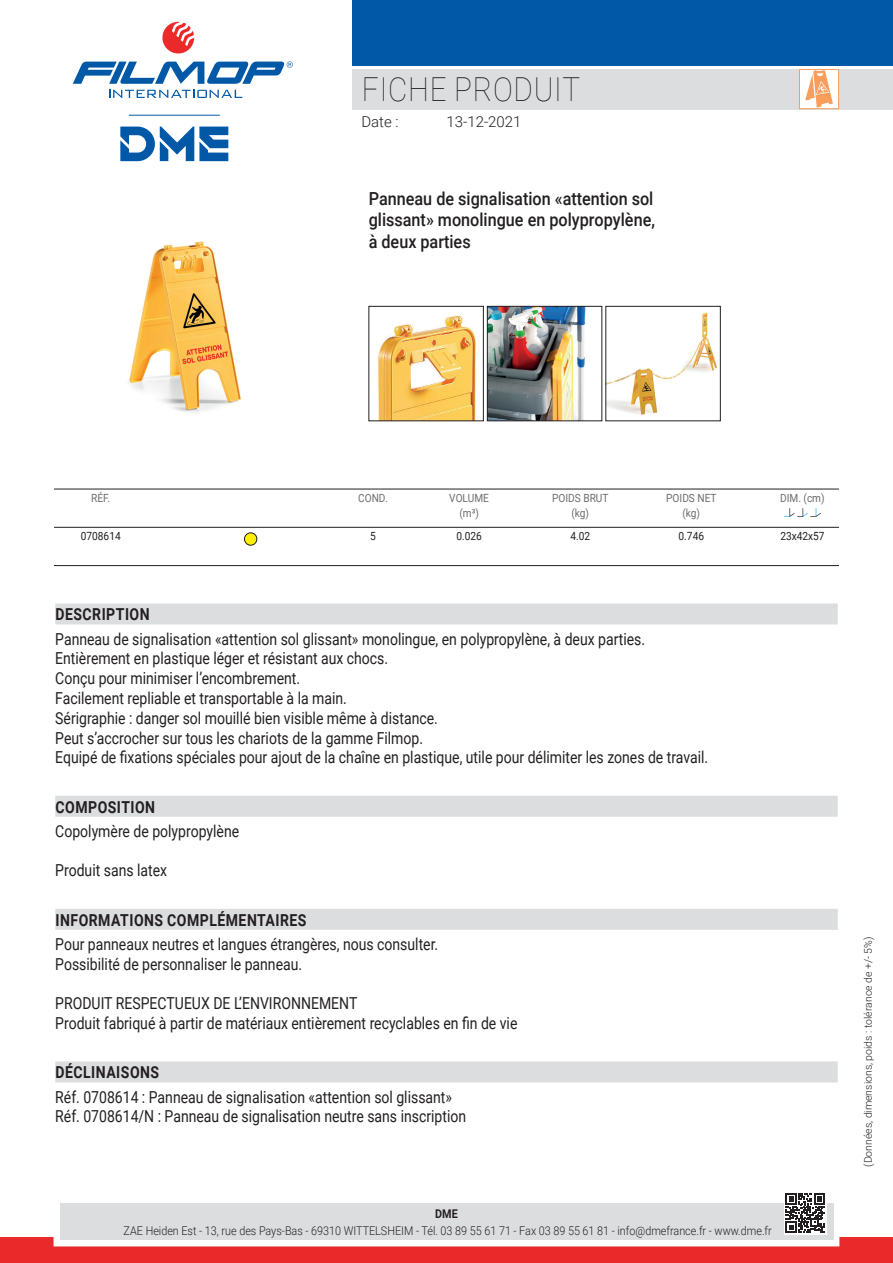
<style>
.page{position:relative;width:893px;height:1263px;background:#fff}
.page>*{position:absolute;margin:0;border:0;box-sizing:border-box;transform-origin:0 0}
.t1{font:100 33px "Roboto";letter-spacing:.025em;color:#231f20;scale:.9 1}
.t2{font:500 18px/21.6px "Roboto";color:#231f20;text-align:justify;scale:.9 1}
.t3{font:16.5px/19.8px "Roboto";color:#231f20;scale:.85 1}
.t4{font:700 16.5px "Roboto";letter-spacing:.035em;color:#231f20;scale:.85 1}
.t5{font:300 15px "Roboto";color:#231f20}
.t6{font:300 12px "Roboto";color:#231f20;scale:.9 1}
.t7{font:700 12px "Roboto";color:#231f20;scale:.9 1}
.t8{font:11.25px/15px "Roboto";color:#6c6d70;text-align:center;scale:.9 1}
.t9{font:11.25px "Roboto";color:#231f20;scale:.9 1}
.t10{font:300 10.5px "Roboto";color:#231f20}
</style>
<div class="page">
<div style="left:353px;top:69px;width:540px;height:40px;background:#dcdddf"></div>
<svg style="left:109px;top:90px;width:133px;height:8px"></svg>
<svg style="left:162px;top:22px;width:32px;height:32px"></svg>
<svg style="left:73px;top:61px;width:220px;height:23px"></svg>
<div style="left:353px;top:0;width:540px;height:66px;background:#0158a6"></div>
<div style="left:0;top:1237px;width:893px;height:26px;background:#e9292a"></div>
<div style="left:54px;top:1197px;width:785px;height:49px;border:12px solid #fff"></div>
<div style="left:60px;top:1203px;width:773px;height:37px;background:#dcdddf"></div>
<svg style="left:120px;top:126px;width:108px;height:35px"></svg>
<hr style="left:129px;top:115px;width:91px;height:1px;background:#0158a6">
<svg style="left:784px;top:1193px;width:42px;height:41px"></svg>
<svg style="left:786px;top:1193px;width:39px;height:39px;background:#706e6f"></svg>
<div style="left:799px;top:69px;width:40px;height:40px;background:#fff;border:1px solid #f89e5a"></div>
<svg style="left:805px;top:70px;width:28px;height:38px"></svg>
<img style="left:128px;top:241px;width:113px;height:172px">
<img style="left:378px;top:315px;width:98px;height:104px">
<img style="left:489px;top:308px;width:97px;height:111px">
<div style="left:487px;top:306px;width:115px;height:115px;border:1px solid #231f20"></div>
<img style="left:608px;top:312px;width:109px;height:103px">
<div style="left:55px;top:603px;width:783px;height:21px;background:#dcdddf"></div>
<div style="left:55px;top:796px;width:783px;height:21px;background:#dcdddf"></div>
<div style="left:55px;top:909px;width:783px;height:21px;background:#dcdddf"></div>
<div style="left:55px;top:1061px;width:783px;height:21px;background:#dcdddf"></div>
<hr style="left:54px;top:489px;width:785px;height:1px;background:#231f20">
<hr style="left:54px;top:565px;width:785px;height:1px;background:#231f20">
<hr style="left:54px;top:527px;width:785px;height:1px;background:#231f20">
<div style="left:244px;top:533px;width:13px;height:12px;background:#fff101;border-radius:50%"></div>
<div style="left:244px;top:533px;width:13px;height:12px;border:1px solid #231f20;border-radius:50%"></div>
<svg style="left:784px;top:508px;width:37px;height:9px"></svg>
<h1 class="t1" style="left:362px;top:67px;width:244px">FICHE PRODUIT</h1>
<p class="t5" style="left:361px;top:111px;width:39px">Date :</p>
<p class="t5" style="left:446px;top:111px;width:77px">13-12-2021</p>
<p class="t2" style="left:369px;top:187px;width:320px">Panneau de signalisation «attention sol glissant» monolingue en polypropylène, à deux parties</p>
<p class="t8" style="left:91px;top:490px;width:23px">RÉF.</p>
<p class="t9" style="left:81px;top:528px;width:46px">0708614</p>
<p class="t8" style="left:358px;top:490px;width:34px">COND.</p>
<p class="t9" style="left:370px;top:528px;width:8px">5</p>
<p class="t8" style="left:449px;top:490px;width:46px">VOLUME (m³)</p>
<p class="t9" style="left:456px;top:528px;width:30px">0.026</p>
<p class="t8" style="left:552px;top:490px;width:64px">POIDS BRUT (kg)</p>
<p class="t9" style="left:570px;top:528px;width:23px">4.02</p>
<p class="t8" style="left:666px;top:490px;width:57px">POIDS NET (kg)</p>
<p class="t9" style="left:679px;top:528px;width:30px">0.746</p>
<p class="t8" style="left:780px;top:490px;width:51px">DIM. (cm)</p>
<p class="t9" style="left:780px;top:528px;width:51px">23x42x57</p>
<p class="t4" style="left:56px;top:603px;width:112px">DESCRIPTION</p>
<p class="t3" style="left:55px;top:628px;width:770px">Panneau de signalisation «attention sol glissant» monolingue, en polypropylène, à deux parties.<br>Entièrement en plastique léger et résistant aux chocs.<br>Conçu pour minimiser l’encombrement.<br>Facilement repliable et transportable à la main.<br>Sérigraphie : danger sol mouillé bien visible même à distance.<br>Peut s’accrocher sur tous les chariots de la gamme Filmop.<br>Equipé de fixations spéciales pour ajout de la chaîne en plastique, utile pour délimiter les zones de travail.</p>
<p class="t4" style="left:56px;top:795px;width:119px">COMPOSITION</p>
<p class="t3" style="left:55px;top:820px;width:218px">Copolymère de polypropylène</p>
<p class="t3" style="left:55px;top:860px;width:133px">Produit sans latex</p>
<p class="t4" style="left:56px;top:908px;width:297px">INFORMATIONS COMPLÉMENTAIRES</p>
<p class="t3" style="left:55px;top:933px;width:452px">Pour panneaux neutres et langues étrangères, nous consulter.<br>Possibilité de personnaliser le panneau.</p>
<p class="t3" style="left:55px;top:993px;width:545px">PRODUIT RESPECTUEUX DE L’ENVIRONNEMENT<br>Produit fabriqué à partir de matériaux entièrement recyclables en fin de vie</p>
<p class="t4" style="left:56px;top:1061px;width:123px">DÉCLINAISONS</p>
<p class="t3" style="left:55px;top:1086px;width:485px">Réf. 0708614 : Panneau de signalisation «attention sol glissant»<br>Réf. 0708614/N : Panneau de signalisation neutre sans inscription</p>
<p class="t10" style="left:861px;top:1167px;width:232px;rotate:-90deg">(Données, dimensions, poids : tolérance de +/- 5%)</p>
<p class="t7" style="left:435px;top:1206px;width:27px">DME</p>
<p class="t6" style="left:124px;top:1222px;width:722px">ZAE Heiden Est - 13, rue des Pays-Bas - 69310 WITTELSHEIM - Tél. 03 89 55 61 71 - Fax 03 89 55 61 81 - info@dmefrance.fr - www.dme.fr</p>
</div>
